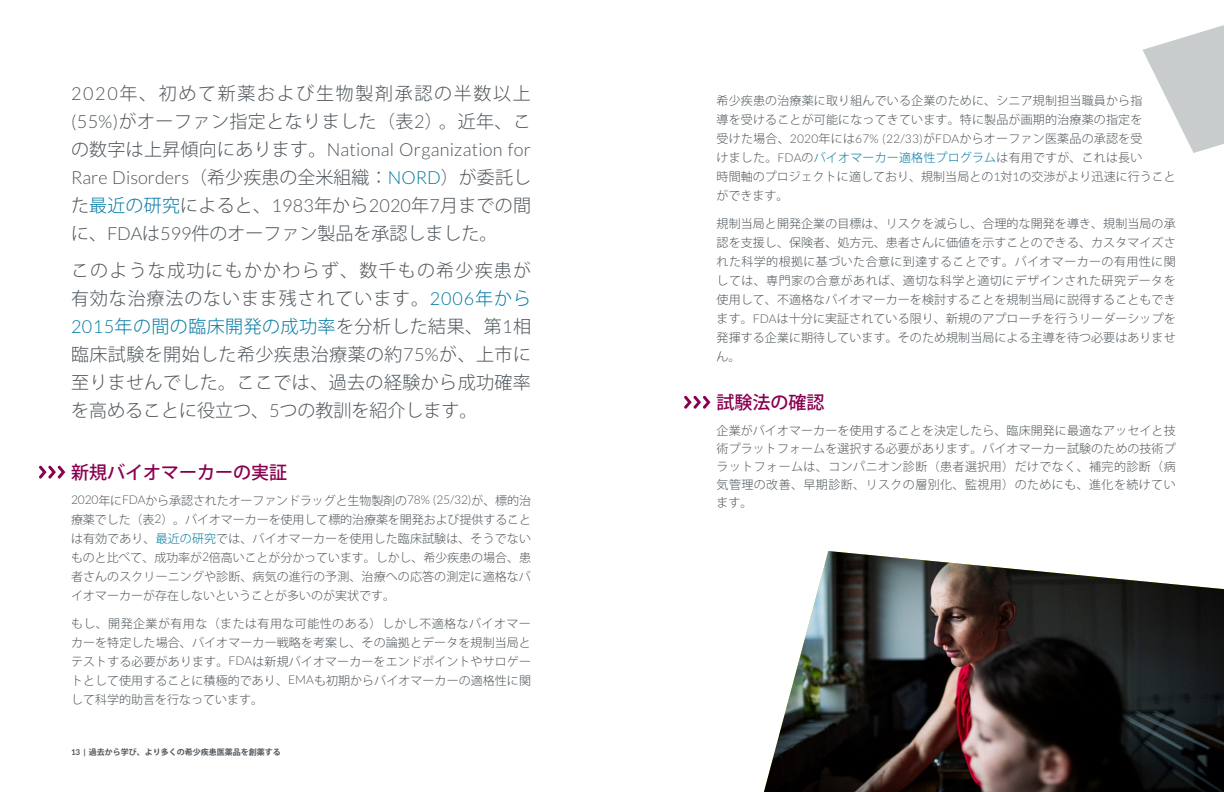
<style>
.page{position:relative;width:1224px;height:792px;background:#fff}
.page>*{position:absolute;margin:0;border:0;box-sizing:border-box;transform-origin:0 0}
.Paragraph_Style68{font:300 18px/28px "Koz Go Pro";letter-spacing:.005em;color:#4e555b;text-align:justify}
.Paragraph_Style92{font:300 18px/28px "Koz Go Pro";letter-spacing:.025em;color:#4e555b;text-align:justify}
.Paragraph_Style78{font:500 18px "Koz Go Pro";color:#890050}
.Paragraph_Style3{font:500 18px "Koz Go Pro";color:#890050}
.Paragraph_Style94{font:300 12px/19px "Koz Go Pro";letter-spacing:.005em;color:#4e555b;text-align:justify}
.Paragraph_Style23{font:300 12px/19px "Koz Go Pro";color:#4e555b;text-align:justify}
.Paragraph_Style61{font:300 12px/19px "Koz Go Pro";letter-spacing:.015em;color:#4e555b}
.Paragraph_Style93{font:300 12px/19px "Koz Go Pro";letter-spacing:.005em;color:#4e555b;text-align:justify}
.Paragraph_Style3-2{font:300 12px/18px "Koz Go Pro";letter-spacing:.035em;color:#4e555b;text-align:justify}
.Paragraph_Style3-3{font:700 8px "Koz Go Pro";color:#4e555b}
.s1{font-family:"Lato"}
.s2{font-family:"Lato";color:#0079a2}
.s3{color:#0079a2}
</style>
<div class="page">
<svg style="left:1143px;top:25px;width:81px;height:128px"></svg>
<img style="left:764px;top:551px;width:460px;height:241px">
<svg style="left:684px;top:396px;width:27px;height:13px"></svg>
<svg style="left:39px;top:466px;width:26px;height:13px"></svg>
<p class="Paragraph_Style68" style="left:71px;top:80px;width:462px"><span class="s1">2020</span>年、初めて新薬および生物製剤承認の半数以上<span class="s1">(55%)</span>がオーファン指定となりました（表<span class="s1">2</span>）。近年、この数字は上昇傾向にあります。<span class="s1">National Organization for Rare Disorders</span>（希少疾患の全米組織：<span class="s2">NORD</span>）が委託した<span class="s3">最近の研究</span>によると、<span class="s1">1983</span>年から<span class="s1">2020</span>年<span class="s1">7</span>月までの間に、<span class="s1">FDA</span>は<span class="s1">599</span>件のオーファン製品を承認しました。</p>
<p class="Paragraph_Style92" style="left:71px;top:257px;width:462px">このような成功にもかかわらず、数千もの希少疾患が有効な治療法のないまま残されています。<span class="s2">2006</span><span class="s3">年から</span><span class="s2">2015</span><span class="s3">年の間の臨床開発の成功率</span>を分析した結果、第<span class="s1">1</span>相臨床試験を開始した希少疾患治療薬の約<span class="s1">75%</span>が、上市に至りませんでした。ここでは、過去の経験から成功確率を高めることに役立つ、<span class="s1">5</span>つの教訓を紹介します。</p>
<p class="Paragraph_Style78" style="left:71px;top:461px;width:217px">新規バイオマーカーの実証</p>
<p class="Paragraph_Style23" style="left:71px;top:491px;width:462px"><span class="s1">2020</span>年に<span class="s1">FDA</span>から承認されたオーファンドラッグと生物製剤の<span class="s1">78% (25/32)</span>が、標的治療薬でした（表<span class="s1">2</span>）。バイオマーカーを使用して標的治療薬を開発および提供することは有効であり、<span class="s3">最近の研究</span>では、バイオマーカーを使用した臨床試験は、そうでないものと比べて、成功率が<span class="s1">2</span>倍高いことが分かっています。しかし、希少疾患の場合、患者さんのスクリーニングや診断、病気の進行の予測、治療への応答の測定に適格なバイオマーカーが存在しないということが多いのが実状です。</p>
<p class="Paragraph_Style93" style="left:71px;top:614px;width:462px">もし、開発企業が有用な（または有用な可能性のある）しかし不適格なバイオマーカーを特定した場合、バイオマーカー戦略を考案し、その論拠とデータを規制当局とテストする必要があります。<span class="s1">FDA</span>は新規バイオマーカーをエンドポイントやサロゲートとして使用することに積極的であり、<span class="s1">EMA</span>も初期からバイオマーカーの適格性に関して科学的助言を行なっています。</p>
<p class="Paragraph_Style3-3" style="left:71px;top:747px;width:211px"><span class="s1">13 |</span> 過去から学び、より多くの希少疾患医薬品を創薬する</p>
<p class="Paragraph_Style61" style="left:717px;top:91px;width:461px">希少疾患の治療薬に取り組んでいる企業のために、シニア規制担当職員から指<br>導を受けることが可能になってきています。特に製品が画期的治療薬の指定を<br>受けた場合、<span class="s1">2020</span>年には<span class="s1">67% (22/33)</span>が<span class="s1">FDA</span>からオーファン医薬品の承認を受<br>けました。<span class="s1">FDA</span>の<span class="s3">バイオマーカー適格性プログラム</span>は有用ですが、これは長い<br>時間軸のプロジェクトに適しており、規制当局との<span class="s1">1</span>対<span class="s1">1</span>の交渉がより迅速に行うことができます。</p>
<p class="Paragraph_Style94" style="left:717px;top:214px;width:461px">規制当局と開発企業の目標は、リスクを減らし、合理的な開発を導き、規制当局の承認を支援し、保険者、処方元、患者さんに価値を示すことのできる、カスタマイズされた科学的根拠に基づいた合意に到達することです。バイオマーカーの有用性に関しては、専門家の合意があれば、適切な科学と適切にデザインされた研究データを使用して、不適格なバイオマーカーを検討することを規制当局に説得することもできます。<span class="s1">FDA</span>は十分に実証されている限り、新規のアプローチを行うリーダーシップを発揮する企業に期待しています。そのため規制当局による主導を待つ必要はありません。</p>
<p class="Paragraph_Style3" style="left:717px;top:391px;width:109px">試験法の確認</p>
<p class="Paragraph_Style3-2" style="left:717px;top:422px;width:461px">企業がバイオマーカーを使用することを決定したら、臨床開発に最適なアッセイと技術プラットフォームを選択する必要があります。バイオマーカー試験のための技術プラットフォームは、コンパニオン診断（患者選択用）だけでなく、補完的診断（病気管理の改善、早期診断、リスクの層別化、監視用）のためにも、進化を続けています。</p>
</div>
